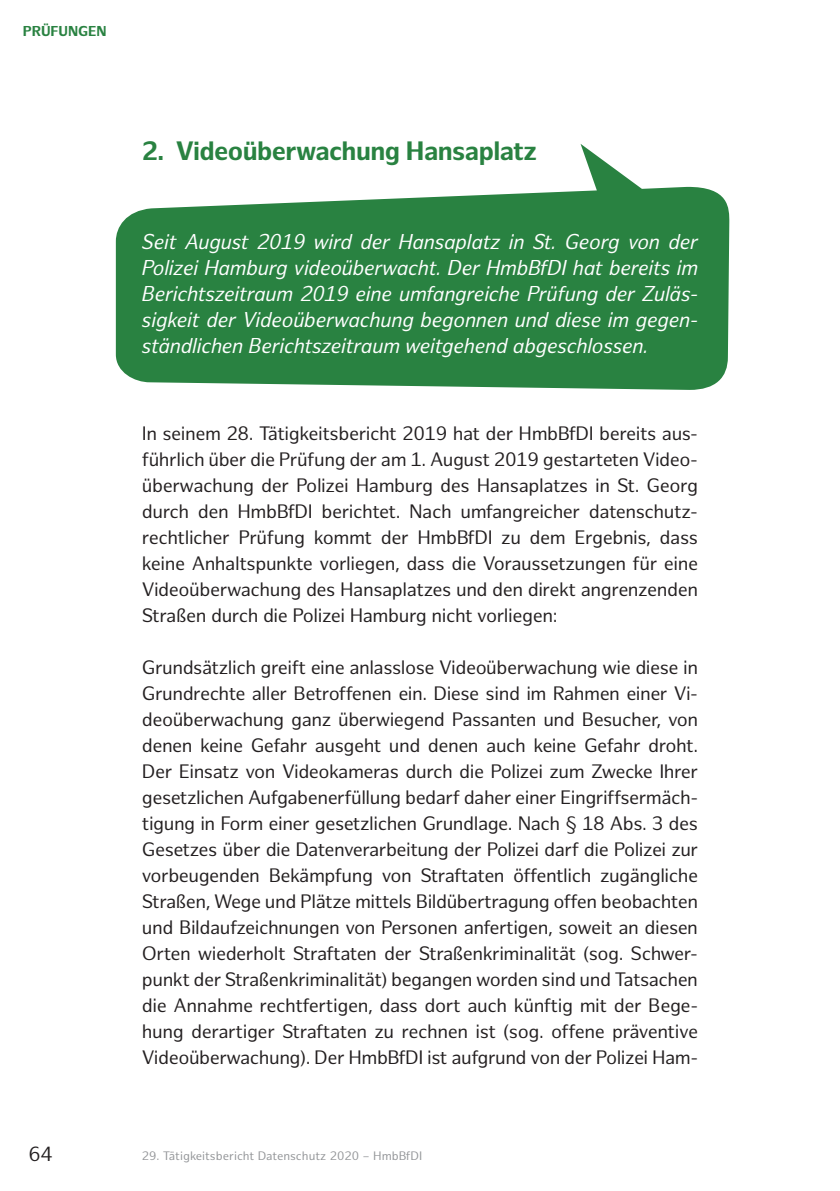
<style>
.page{position:relative;width:840px;height:1191px;background:#fff}
.page>*{position:absolute;margin:0;border:0;box-sizing:border-box;transform-origin:0 0}
.t1{font:700 26px "Hamburg Sans";letter-spacing:-.02em;color:#298241}
.t2{font:italic 21px/26px "Hamburg Sans";letter-spacing:-.01em;color:#fff;text-align:justify}
.t3{font:20px "Hamburg Sans";color:#231f20}
.t4{font:19px/26px "Hamburg Sans";letter-spacing:-.025em;color:#231f20;text-align:justify}
.t5{font:700 14px "Hamburg Sans";color:#298241}
.t6{font:12px "Hamburg Sans";color:#939598}
</style>
<div class="page">
<svg style="left:116px;top:144px;width:613px;height:246px;fill:#298241"></svg>
<p class="t5" style="left:23px;top:22px;width:85px">PRÜFUNGEN</p>
<h1 class="t1" style="left:142px;top:136px;width:396px">2. Videoüberwachung Hansaplatz</h1>
<p class="t2" style="left:142px;top:229px;width:557px">Seit August 2019 wird der Hansaplatz in St. Georg von der Polizei Hamburg videoüberwacht. Der HmbBfDI hat bereits im Berichtszeitraum 2019 eine umfangreiche Prüfung der Zuläs&shy;sigkeit der Videoüberwachung begonnen und diese im gegen&shy;ständlichen Berichtszeitraum weitgehend abgeschlossen.</p>
<p class="t4" style="left:142px;top:421px;width:557px">In seinem 28. Tätigkeitsbericht 2019 hat der HmbBfDI bereits aus&shy;führlich über die Prüfung der am 1. August 2019 gestarteten Video&shy;überwachung der Polizei Hamburg des Hansaplatzes in St. Georg durch den HmbBfDI berichtet. Nach umfangreicher datenschutz&shy;rechtlicher Prüfung kommt der HmbBfDI zu dem Ergebnis, dass keine Anhaltspunkte vorliegen, dass die Voraussetzungen für eine Videoüberwachung des Hansaplatzes und den direkt angrenzenden Straßen durch die Polizei Hamburg nicht vorliegen:</p>
<p class="t4" style="left:142px;top:655px;width:557px">Grundsätzlich greift eine anlasslose Videoüberwachung wie diese in Grundrechte aller Betroffenen ein. Diese sind im Rahmen einer Vi&shy;deoüberwachung ganz überwiegend Passanten und Besucher, von denen keine Gefahr ausgeht und denen auch keine Gefahr droht.<br>Der Einsatz von Videokameras durch die Polizei zum Zwecke Ihrer gesetzlichen Aufgabenerfüllung bedarf daher einer Eingriffsermäch&shy;tigung in Form einer gesetzlichen Grundlage. Nach § 18 Abs. 3 des Gesetzes über die Datenverarbeitung der Polizei darf die Polizei zur vorbeugenden Bekämpfung von Straftaten öffentlich zugängliche Straßen, Wege und Plätze mittels Bildübertragung offen beobachten und Bildaufzeichnungen von Personen anfertigen, soweit an diesen Orten wiederholt Straftaten der Straßenkriminalität (sog. Schwer&shy;punkt der Straßenkriminalität) begangen worden sind und Tatsachen die Annahme rechtfertigen, dass dort auch künftig mit der Bege&shy;hung derartiger Straftaten zu rechnen ist (sog. offene präventive Videoüberwachung). Der HmbBfDI ist aufgrund von der Polizei Ham-</p>
<p class="t3" style="left:28px;top:1142px;width:26px">64</p>
<p class="t6" style="left:142px;top:1149px;width:282px">29. Tätigkeitsbericht Datenschutz 2020 – HmbBfDI</p>
</div>
